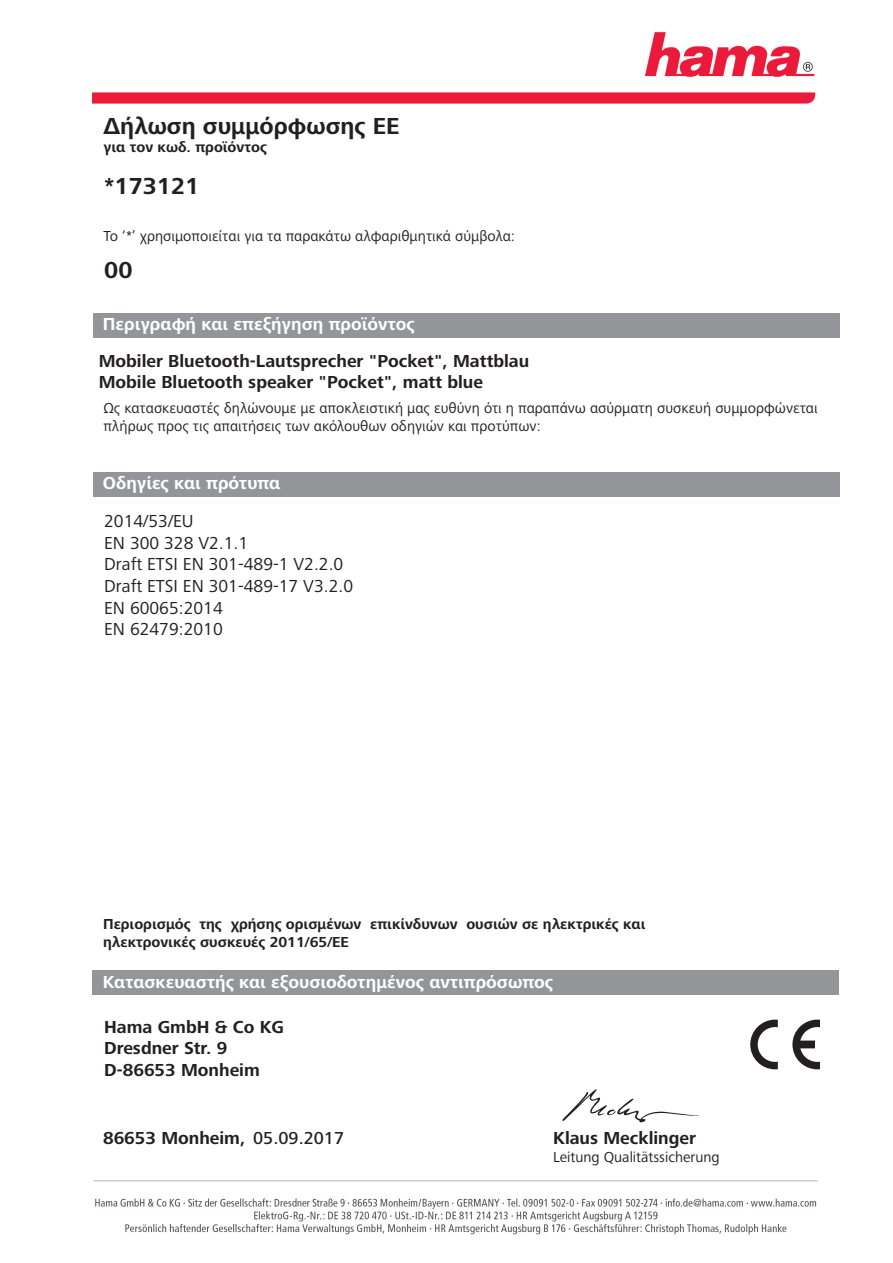
<style>
.page{position:relative;width:893px;height:1263px;background:#fff}
.page>*{position:absolute;margin:0;border:0;box-sizing:border-box;transform-origin:0 0}
.t1{font:700 24px "+STSKSF Frutiger Next LTW1 G";color:#231f20}
.t2{font:700 24px "+TFBJBY Frutiger Next LTW1 G";color:#231f20}
.t3{font:700 18px/21.6px "+STSKSF Frutiger Next LTW1 G";color:#231f20}
.t4{font:18px/21.6px "+PASRLL Frutiger Next LTW1 G";color:#231f20}
.t5{font:700 18px "+STSKSF Frutiger Next LTW1 G";color:#fff}
.t6{font:700 16.2px "+OVKMUM Arial";letter-spacing:.01em;color:#000001}
.t7{font:15px/18px "+PASRLL Frutiger Next LTW1 G";color:#231f20}
.t8{font:700 15px/18px "+STSKSF Frutiger Next LTW1 G";color:#231f20}
.s1{font-family:"+PRBDGT Frutiger Next LTW1 G";font-weight:500}
</style>
<div class="page">
<img style="left:92px;top:31px;width:724px;height:72px">
<img style="left:93px;top:1180px;width:725px;height:55px">
<div style="left:93px;top:313px;width:746px;height:25px;background:#939598"></div>
<div style="left:93px;top:472px;width:746px;height:25px;background:#939598"></div>
<div style="left:92px;top:970px;width:747px;height:25px;background:#939598"></div>
<svg style="left:750px;top:1020px;width:70px;height:49px"></svg>
<svg style="left:562px;top:1089px;width:137px;height:34px"></svg>
<h1 class="t1" style="left:103px;top:113px;width:297px">Δήλωση συμμόρφωσης ΕΕ</h1>
<p class="t8" style="left:103px;top:138px;width:165px">για τον κωδ. προϊόντος</p>
<h1 class="t2" style="left:104px;top:177px;width:97px">*173121</h1>
<p class="t7" style="left:103px;top:227px;width:413px">To ‘*’ χρησιμοποιείται για τα παρακάτω αλφαριθμητικά σύμβολα:</p>
<h1 class="t2" style="left:104px;top:260px;width:30px">00</h1>
<p class="t5" style="left:103px;top:314px;width:313px">Περιγραφή και επεξήγηση προϊόντος</p>
<p class="t3" style="left:99px;top:350px;width:432px">Mobiler Bluetooth-Lautsprecher "Pocket", Mattblau<br>Mobile Bluetooth speaker "Pocket", matt blue</p>
<p class="t7" style="left:103px;top:399px;width:715px">Ως κατασκευαστές δηλώνουμε με αποκλειστική μας ευθύνη ότι η παραπάνω ασύρματη συσκευή συμμορφώνεται πλήρως προς τις απαιτήσεις των ακόλουθων οδηγιών και προτύπων:</p>
<p class="t5" style="left:103px;top:474px;width:179px">Οδηγίες και πρότυπα</p>
<p class="t4" style="left:104px;top:511px;width:250px">2014/53/EU<br>EN 300 328 V2.1.1<br>Draft ETSI EN 301-489-1 V2.2.0<br>Draft ETSI EN 301-489-17 V3.2.0<br>EN 60065:2014<br>EN 62479:2010</p>
<p class="t8" style="left:103px;top:915px;width:544px">Περιορισμός της χρήσης ορισμένων επικίνδυνων ουσιών σε ηλεκτρικές και ηλεκτρονικές συσκευές 2011/65/ΕΕ</p>
<p class="t5" style="left:103px;top:972px;width:452px">Κατασκευαστής και εξουσιοδοτημένος αντιπρόσωπος</p>
<p class="t3" style="left:104px;top:1016px;width:181px">Hama GmbH &amp; Co KG<br>Dresdner Str. 9<br>D-86653 Monheim</p>
<p class="t3" style="left:103px;top:1128px;width:242px">86653 Monheim, <span class="s1">05.09.2017</span></p>
<p class="t3" style="left:553px;top:1128px;width:144px">Klaus Mecklinger</p>
<p class="t7" style="left:553px;top:1148px;width:168px">Leitung Qualitätssicherung</p>
<p class="t6" style="left:586px;top:1154px;width:215px">Leitung Qualitätssicherung</p>
</div>
